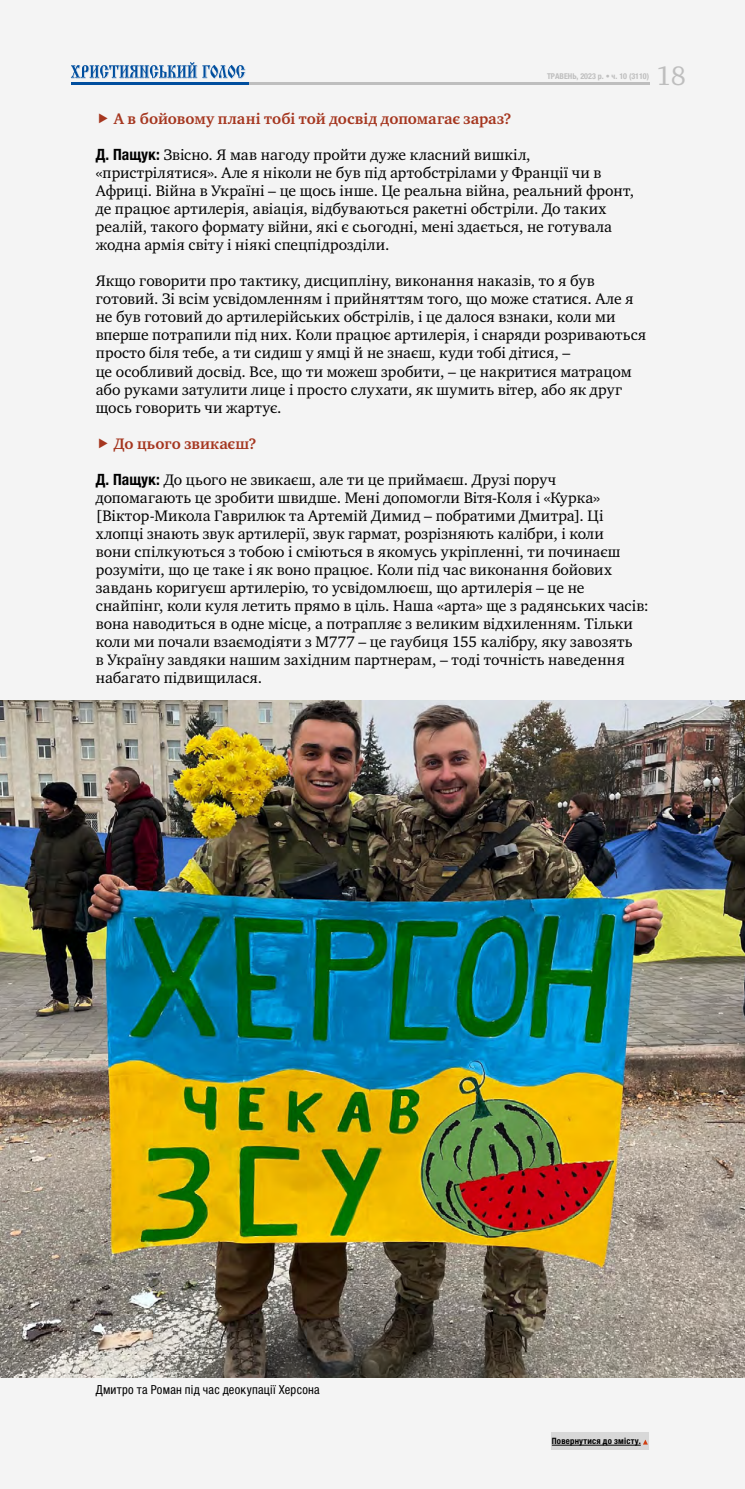
<style>
.page{position:relative;width:745px;height:1489px;background:#fff}
.page>*{position:absolute;margin:0;border:0;box-sizing:border-box;transform-origin:0 0}
.t1{font:27.38px "Charter C";color:#bebebe}
.t2{font:15.62px/18px "Charter C";letter-spacing:.01em;color:#000}
.t3{font:700 15.62px "Charter C";color:#a5361f}
.t4{font:condensed 12.5px "Helvetica Neue LTCYR";letter-spacing:.02em;color:#000}
.t5{font:700 condensed 8.75px "Helvetica Neue LTCYR";letter-spacing:.025em;color:#000}
.t6{font:700 condensed 8px "Helvetica Neue LTCYR";color:#bebebe}
.s1{font-family:"Helvetica Neue LTCYR";font-weight:700;font-stretch:condensed}
</style>
<div class="page">
<div style="left:0;top:0;width:744px;height:1488px;background:#f4f4f4"></div>
<hr style="left:71px;top:82px;width:577px;height:3px;background:#bebebe">
<hr style="left:71px;top:82px;width:177px;height:3px;background:#004e9e">
<svg style="left:71px;top:62px;width:174px;height:17px"></svg>
<div style="left:550px;top:1431px;width:98px;height:18px;background:#d8d8d8"></div>
<hr style="left:551px;top:1444px;width:89px;height:1px;background:#000">
<svg style="left:643px;top:1439px;width:4px;height:5px"></svg>
<img style="left:0;top:700px;width:744px;height:677px">
<p class="t6" style="left:546px;top:71px;width:104px">ТРАВЕНЬ, 2023 р. • ч. 10 (3110)</p>
<h1 class="t1" style="left:656px;top:61px;width:31px">18</h1>
<p class="t3" style="left:114px;top:110px;width:399px">А в бойовому плані тобі той досвід допомагає зараз?</p>
<p class="t2" style="left:96px;top:146px;width:539px"><span class="s1">Д. Пащук:</span> Звісно. Я мав нагоду пройти дуже класний вишкіл, «пристрілятися». Але я ніколи не був під артобстрілами у Франції чи в Африці. Війна в Україні – це щось інше. Це реальна війна, реальний фронт, де працює артилерія, авіація, відбуваються ракетні обстріли. До таких реалій, такого формату війни, які є сьогодні, мені здається, не готувала жодна армія світу і ніякі спецпідрозділи.</p>
<p class="t2" style="left:96px;top:272px;width:551px">Якщо говорити про тактику, дисципліну, виконання наказів, то я був готовий. Зі всім усвідомленням і прийняттям того, що може статися. Але я не був готовий до артилерійських обстрілів, і це далося взнаки, коли ми вперше потрапили під них. Коли працює артилерія, і снаряди розриваються просто біля тебе, а ти сидиш у ямці й не знаєш, куди тобі дітися, –<br>це особливий досвід. Все, що ти можеш зробити, – це накритися матрацом або руками затулити лице і просто слухати, як шумить вітер, або як друг щось говорить чи жартує.</p>
<p class="t3" style="left:114px;top:434px;width:144px">До цього звикаєш?</p>
<p class="t2" style="left:96px;top:470px;width:554px"><span class="s1">Д. Пащук:</span> До цього не звикаєш, але ти це приймаєш. Друзі поруч допомагають це зробити швидше. Мені допомогли Вітя-Коля і «Курка» [Віктор-Микола Гаврилюк та Артемій Димид – побратими Дмитра]. Ці хлопці знають звук артилерії, звук гармат, розрізняють калібри, і коли<br>вони спілкуються з тобою і сміються в якомусь укріпленні, ти починаєш розуміти, що це таке і як воно працює. Коли під час виконання бойових завдань коригуєш артилерію, то усвідомлюєш, що артилерія – це не снайпінг, коли куля летить прямо в ціль. Наша «арта» ще з радянських часів: вона наводиться в одне місце, а потрапляє з великим відхиленням. Тільки коли ми почали взаємодіяти з М777 – це гаубиця 155 калібру, яку завозять<br>в Україну завдяки нашим західним партнерам, – тоді точність наведення набагато підвищилася.</p>
<p class="t4" style="left:96px;top:1382px;width:225px">Дмитро та Роман під час деокупації Херсона</p>
<p class="t5" style="left:551px;top:1436px;width:90px">Повернутися до змісту.</p>
</div>
